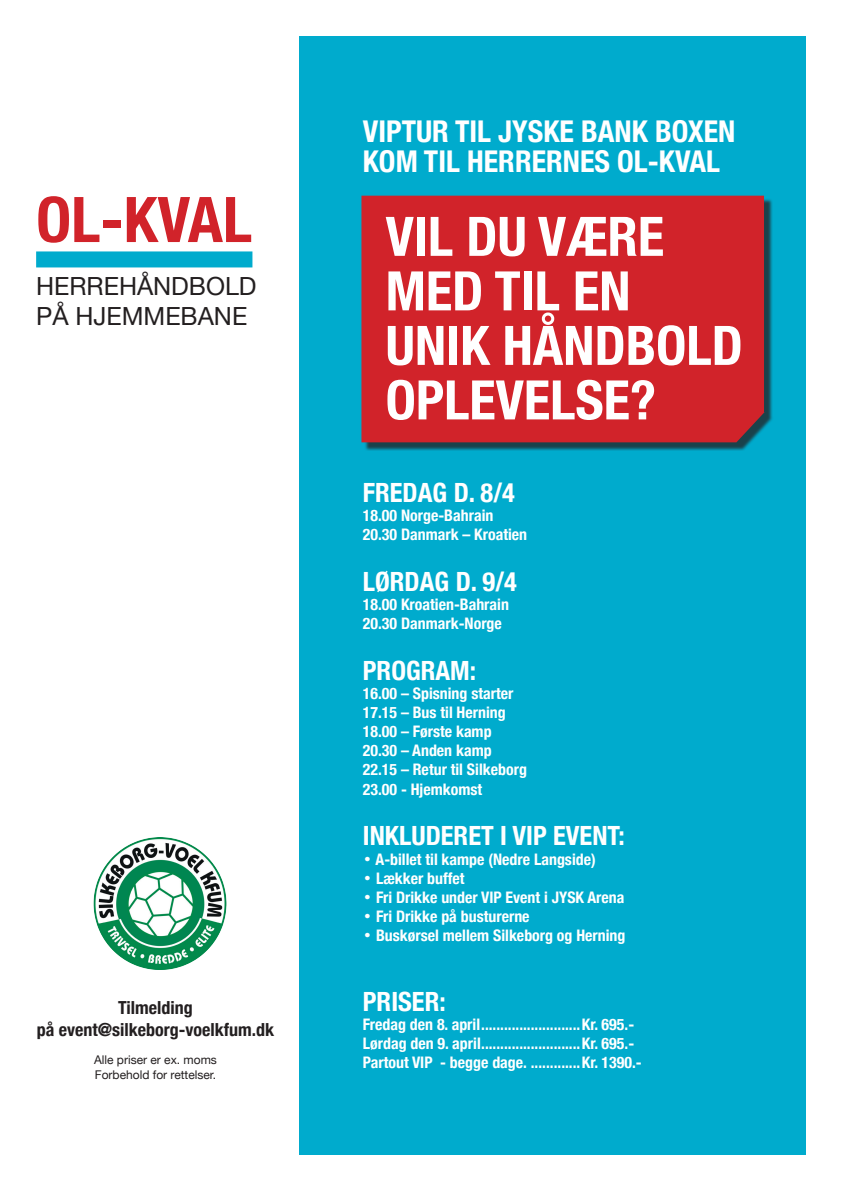
<style>
.page{position:relative;width:842px;height:1191px;background:#fff}
.page>*{position:absolute;margin:0;border:0;box-sizing:border-box;transform-origin:0 0}
.t1{font:700 condensed 63px "Helvetica Neue";color:#d1232a}
.t2{font:700 condensed 54.5px/54.5px "Helvetica Neue";color:#fff}
.t3{font:700 condensed 30px/30px "Helvetica Neue";color:#fff}
.t4{font:700 condensed 26.5px "Helvetica Neue";color:#fff}
.t5{font:25px/30px "Helvetica Neue";color:#231f20}
.t6{font:700 condensed 18px/21.6px "Helvetica Neue";color:#231f20;text-align:center}
.t7{font:700 condensed 15.9px/19.1px "Helvetica Neue";color:#fff}
.t8{font:12px/14.4px "Helvetica Neue";color:#231f20}
.s1{font-family:"Charter";font-weight:400;font-stretch:normal}
</style>
<div class="page">
<div style="left:299px;top:36px;width:507px;height:1119px;background:#00abcd"></div>
<div style="left:364px;top:198px;width:410px;height:253px;background:#231f20;opacity:.75"></div>
<div style="left:361px;top:196px;width:404px;height:246px;background:#d1232a"></div>
<div style="left:36px;top:251px;width:216px;height:16px;background:#00abcd"></div>
<img style="left:93px;top:837px;width:134px;height:132px">
<h1 class="t1" style="left:36px;top:167px;width:217px">OL-KVAL</h1>
<h3 class="t5" style="left:36px;top:272px;width:222px">HERREHÅNDBOLD<br>PÅ HJEMMEBANE</h3>
<p class="t6" style="left:37px;top:995px;width:239px">Tilmelding<br>på event@silkeborg-voelkfum.dk</p>
<p class="t8" style="left:94px;top:1053px;width:124px">Alle priser er ex. moms<br>Forbehold for rettelser.</p>
<h3 class="t3" style="left:363px;top:114px;width:374px">VIPTUR TIL JYSKE BANK BOXEN<br>KOM TIL HERRERNES OL-KVAL</h3>
<h2 class="t2" style="left:386px;top:205px;width:359px">VIL DU VÆRE<br>MED TIL EN<br>UNIK HÅNDBOLD<br>OPLEVELSE?</h2>
<h3 class="t4" style="left:363px;top:470px;width:153px">FREDAG D. 8/4</h3>
<p class="t7" style="left:363px;top:504px;width:166px">18.00 Norge-Bahrain<br>20.30 Danmark – Kroatien</p>
<h3 class="t4" style="left:363px;top:559px;width:155px">LØRDAG D. 9/4</h3>
<p class="t7" style="left:363px;top:593px;width:148px">18.00 Kroatien-Bahrain<br>20.30 Danmark-Norge</p>
<h3 class="t4" style="left:363px;top:648px;width:115px">PROGRAM:</h3>
<p class="t7" style="left:363px;top:683px;width:166px">16.00 – Spisning starter<br>17.15 – Bus til Herning<br>18.00 – Første kamp<br>20.30 – Anden kamp<br>22.15 – Retur til Silkeborg<br>23.00 - Hjemkomst</p>
<h3 class="t4" style="left:363px;top:814px;width:263px">INKLUDERET I VIP EVENT:</h3>
<p class="t7" style="left:363px;top:848px;width:234px"><span class="s1">•</span> A-billet til kampe (Nedre Langside)</p>
<p class="t7" style="left:363px;top:867px;width:103px"><span class="s1">•</span> Lækker buffet</p>
<p class="t7" style="left:363px;top:886px;width:263px"><span class="s1">•</span> Fri Drikke under VIP Event i JYSK Arena</p>
<p class="t7" style="left:363px;top:905px;width:168px"><span class="s1">•</span> Fri Drikke på busturerne</p>
<p class="t7" style="left:363px;top:924px;width:264px"><span class="s1">•</span> Buskørsel mellem Silkeborg og Herning</p>
<h3 class="t4" style="left:363px;top:979px;width:84px">PRISER:</h3>
<p class="t7" style="left:363px;top:1013px;width:280px">Fredag den 8. april..........................Kr. 695.-<br>Lørdag den 9. april..........................Kr. 695.-<br>Partout VIP - begge dage. .............Kr. 1390.-</p>
</div>
